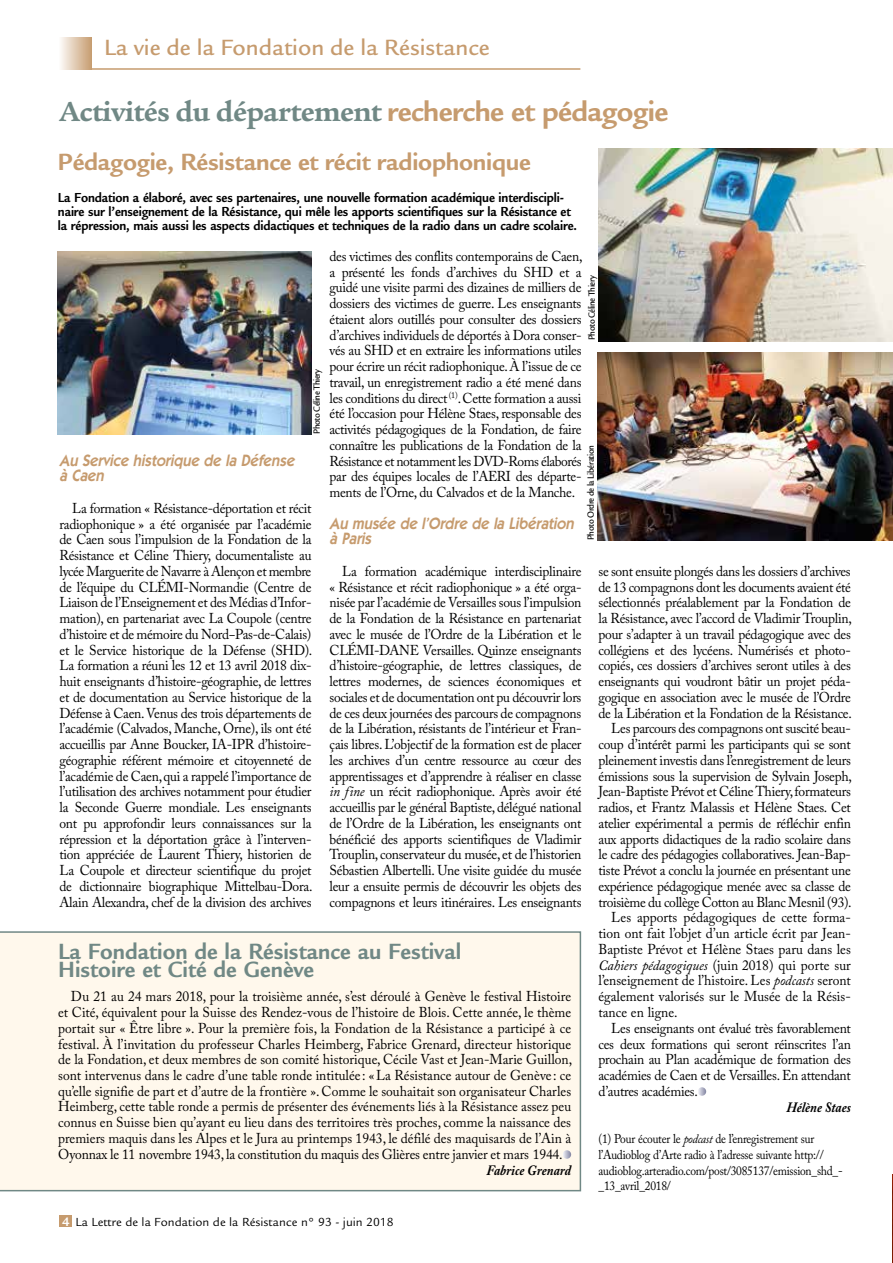
<style>
.page{position:relative;width:893px;height:1263px;background:#fff}
.page>*{position:absolute;margin:0;border:0;box-sizing:border-box;transform-origin:0 0}
.t1{font:700 30px "Legacy Serif";letter-spacing:-.02em;color:#708885}
.t2{font:700 25.5px "Legacy Sans";letter-spacing:-.01em;color:#c69b6e}
.t3{font:700 24px/18px "Legacy Sans";color:#708885;scale:.95 1}
.t4{font:500 24px "Legacy Sans";color:#c69b6e}
.t5{font:italic 600 16.5px/15.8px "ITC Kabel Std";color:#c69b6e;scale:.9 1}
.t6{font:14.25px/15.8px "Adobe Caslon Pro";letter-spacing:-.02em;color:#000;text-align:justify;scale:.95 1}
.t7{font:700 14.25px/14.1px "Legacy Sans";letter-spacing:-.01em;color:#000;scale:.9 1}
.t8{font:14.25px "Adobe Caslon Pro";color:#000;scale:.95 1}
.t9{font:italic 700 14.25px "Adobe Caslon Pro";color:#000;scale:.9 1}
.t10{font:12.75px/15.8px "Adobe Caslon Pro";letter-spacing:-.02em;color:#000;scale:.9 1}
.t11{font:12.75px "Legacy Sans";color:#000}
.t12{font:500 9.75px "Legacy Sans";letter-spacing:-.05em;color:#000;scale:.9 1}
.s1{font-family:"Legacy Sans";color:#c69b6e}
.s2{font-style:italic}
.s3{font-weight:700;font-size:13.5px;color:#fff}
</style>
<div class="page">
<img style="left:892px;top:1174px;width:1px;height:89px">
<hr style="left:91px;top:68px;width:489px;height:2px;background:#c69b6e">
<svg style="left:61px;top:38px;width:30px;height:31px"></svg>
<div style="left:60px;top:1215px;width:12px;height:12px;background:#c69b6e"></div>
<div style="left:0;top:931px;width:581px;height:260px;background:#fff8ec"></div>
<svg style="left:698px;top:1087px;width:8px;height:9px"></svg>
<img style="left:598px;top:149px;width:295px;height:192px">
<img style="left:597px;top:353px;width:296px;height:188px">
<img style="left:57px;top:251px;width:254px;height:184px">
<h3 class="t4" style="left:104px;top:34px;width:387px">La vie de la Fondation de la Résistance</h3>
<h1 class="t1" style="left:59px;top:94px;width:611px">Activités du département <span class="s1">recherche et pédagogie</span></h1>
<h2 class="t2" style="left:58px;top:147px;width:474px">Pédagogie, Résistance et récit radiophonique</h2>
<p class="t7" style="left:58px;top:191px;width:578px">La Fondation a élaboré, avec ses partenaires, une nouvelle formation académique interdiscipli&shy;naire sur l’enseignement de la Résistance, qui mêle les apports scientifiques sur la Résistance et la répression, mais aussi les aspects didactiques et techniques de la radio dans un cadre scolaire.</p>
<p class="t6" style="left:329px;top:248px;width:268px">des victimes des conflits contemporains de Caen, a présenté les fonds d’archives du SHD et a guidé une visite parmi des dizaines de milliers de dossiers des victimes de guerre. Les enseignants étaient alors outillés pour consulter des dossiers d’archives individuels de déportés à Dora conser&shy;vés au SHD et en extraire les informations utiles pour écrire un récit radiophonique. À l’issue de ce travail, un enregistrement radio a été mené dans les conditions du direct <sup>(1)</sup>. Cette formation a aussi été l’occasion pour Hélène Staes, responsable des activités pédagogiques de la Fondation, de faire connaître les publications de la Fondation de la Résistance et notamment les DVD-Roms élaborés par des équipes locales de l’AERI des départe&shy;ments de l’Orne, du Calvados et de la Manche.</p>
<p class="t5" style="left:329px;top:515px;width:277px">Au musée de l’Ordre de la Libération à Paris</p>
<p class="t6" style="left:329px;top:563px;width:267px;text-indent:13px">La formation académique interdisciplinaire « Résistance et récit radiophonique » a été orga&shy;nisée par l’académie de Versailles sous l’impulsion de la Fondation de la Résistance en partenariat avec le musée de l’Ordre de la Libération et le CLÉMI-DANE Versailles. Quinze enseignants d’histoire-géographie, de lettres classiques, de lettres modernes, de sciences économiques et sociales et de documentation ont pu découvrir lors de ces deux journées des parcours de compagnons de la Libération, résistants de l’intérieur et Fran&shy;çais libres. L’objectif de la formation est de placer les archives d’un centre ressource au cœur des apprentissages et d’apprendre à réaliser en classe <span class="s2">in fine</span> un récit radiophonique. Après avoir été accueillis par le général Baptiste, délégué national de l’Ordre de la Libération, les enseignants ont bénéficié des apports scientifiques de Vladimir Trouplin, conservateur du musée, et de l’historien Sébastien Albertelli. Une visite guidée du musée leur a ensuite permis de découvrir les objets des compagnons et leurs itinéraires. Les enseignants</p>
<p class="t12" style="left:586px;top:340px;width:73px;rotate:-90deg">Photo Céline Thiery</p>
<p class="t12" style="left:311px;top:434px;width:73px;rotate:-90deg">Photo Céline Thiery</p>
<p class="t12" style="left:585px;top:540px;width:107px;rotate:-90deg">Photo Ordre de la Libération</p>
<p class="t5" style="left:60px;top:452px;width:266px">Au Service historique de la Défense à Caen</p>
<p class="t6" style="left:60px;top:500px;width:268px;text-indent:13px">La formation « Résistance-déportation et récit radiophonique » a été organisée par l’académie de Caen sous l’impulsion de la Fondation de la Résistance et Céline Thiery, documentaliste au lycée Marguerite de Navarre à Alençon et membre de l’équipe du CLÉMI-Normandie (Centre de Liaison de l’Enseignement et des Médias d’Infor&shy;mation), en partenariat avec La Coupole (centre d’histoire et de mémoire du Nord−Pas-de-Calais) et le Service historique de la Défense (SHD).<br>La formation a réuni les 12 et 13 avril 2018 dix&shy;huit enseignants d’histoire-géographie, de lettres et de documentation au Service historique de la Défense à Caen. Venus des trois départements de l’académie (Calvados, Manche, Orne), ils ont été accueillis par Anne Boucker, IA-IPR d’histoire&shy;géographie référent mémoire et citoyenneté de l’académie de Caen, qui a rappelé l’importance de l’utilisation des archives notamment pour étudier la Seconde Guerre mondiale. Les enseignants ont pu approfondir leurs connaissances sur la répression et la déportation grâce à l’interven&shy;tion appréciée de Laurent Thiery, historien de La Coupole et directeur scientifique du projet de dictionnaire biographique Mittelbau-Dora.<br>Alain Alexandra, chef de la division des archives</p>
<p class="t6" style="left:598px;top:563px;width:267px">se sont ensuite plongés dans les dossiers d’archives</p>
<p class="t6" style="left:598px;top:579px;width:267px">de 13 compagnons dont les documents avaient été</p>
<p class="t6" style="left:598px;top:595px;width:267px">sélectionnés préalablement par la Fondation de</p>
<p class="t6" style="left:598px;top:610px;width:268px">la Résistance, avec l’accord de Vladimir Trouplin,</p>
<p class="t6" style="left:598px;top:626px;width:267px">pour s’adapter à un travail pédagogique avec des</p>
<p class="t6" style="left:598px;top:642px;width:267px">collégiens et des lycéens. Numérisés et photo-</p>
<p class="t6" style="left:598px;top:658px;width:267px">copiés, ces dossiers d’archives seront utiles à des</p>
<p class="t6" style="left:598px;top:673px;width:267px">enseignants qui voudront bâtir un projet péda-</p>
<p class="t6" style="left:598px;top:689px;width:267px">gogique en association avec le musée de l’Ordre</p>
<p class="t6" style="left:598px;top:705px;width:268px">de la Libération et la Fondation de la Résistance.</p>
<p class="t6" style="left:611px;top:721px;width:254px">Les parcours des compagnons ont suscité beau-</p>
<p class="t6" style="left:598px;top:736px;width:267px">coup d’intérêt parmi les participants qui se sont</p>
<p class="t6" style="left:598px;top:752px;width:267px">pleinement investis dans l’enregistrement de leurs</p>
<p class="t6" style="left:598px;top:768px;width:268px">émissions sous la supervision de Sylvain Joseph,</p>
<p class="t6" style="left:598px;top:784px;width:267px">Jean-Baptiste Prévot et Céline Thiery, formateurs</p>
<p class="t6" style="left:598px;top:799px;width:267px">radios, et Frantz Malassis et Hélène Staes. Cet</p>
<p class="t6" style="left:598px;top:815px;width:267px">atelier expérimental a permis de réfléchir enfin</p>
<p class="t6" style="left:598px;top:831px;width:267px">aux apports didactiques de la radio scolaire dans</p>
<p class="t6" style="left:598px;top:847px;width:267px">le cadre des pédagogies collaboratives. Jean-Bap-</p>
<p class="t6" style="left:598px;top:862px;width:267px">tiste Prévot a conclu la journée en présentant une</p>
<p class="t6" style="left:598px;top:878px;width:267px">expérience pédagogique menée avec sa classe de</p>
<p class="t6" style="left:598px;top:894px;width:268px">troisième du collège Cotton au Blanc Mesnil (93).</p>
<p class="t8" style="left:611px;top:909px;width:254px">Les apports pédagogiques de cette forma-</p>
<p class="t8" style="left:598px;top:925px;width:267px">tion ont fait l’objet d’un article écrit par Jean-</p>
<p class="t8" style="left:598px;top:941px;width:267px">Baptiste Prévot et Hélène Staes paru dans les</p>
<p class="t8" style="left:598px;top:956px;width:267px"><span class="s2">Cahiers pédagogiques</span> (juin 2018) qui porte sur</p>
<p class="t8" style="left:598px;top:972px;width:267px">l’enseignement de l’histoire. Les <span class="s2">podcasts</span> seront</p>
<p class="t8" style="left:598px;top:988px;width:267px">également valorisés sur le Musée de la Résis-</p>
<p class="t8" style="left:598px;top:1004px;width:85px">tance en ligne.</p>
<p class="t6" style="left:611px;top:1020px;width:254px">Les enseignants ont évalué très favorablement</p>
<p class="t6" style="left:598px;top:1036px;width:267px">ces deux formations qui seront réinscrites l’an</p>
<p class="t6" style="left:598px;top:1051px;width:267px">prochain au Plan académique de formation des</p>
<p class="t6" style="left:598px;top:1067px;width:267px">académies de Caen et de Versailles. En attendant</p>
<p class="t6" style="left:598px;top:1083px;width:106px">d’autres académies.</p>
<p class="t9" style="left:786px;top:1098px;width:73px">Hélène Staes</p>
<p class="t10" style="left:598px;top:1131px;width:273px">(1) Pour écouter le <span class="s2">podcast</span> de l’enregistrement sur l’Audioblog d’Arte radio à l’adresse suivante http:// audioblog.arteradio.com/post/3085137/emission_shd_- _13_avril_2018/</p>
<h3 class="t3" style="left:58px;top:942px;width:426px">La Fondation de la Résistance au Festival<br>Histoire et Cité de Genève</h3>
<p class="t6" style="left:58px;top:988px;width:542px;text-indent:13px">Du 21 au 24 mars 2018, pour la troisième année, s’est déroulé à Genève le festival Histoire et Cité, équivalent pour la Suisse des Rendez-vous de l’histoire de Blois. Cette année, le thème portait sur « Être libre ». Pour la première fois, la Fondation de la Résistance a participé à ce festival. À l’invitation du professeur Charles Heimberg, Fabrice Grenard, directeur historique de la Fondation, et deux membres de son comité historique, Cécile Vast et Jean-Marie Guillon, sont intervenus dans le cadre d’une table ronde intitulée : «La Résistance autour de Genève : ce qu’elle signifie de part et d’autre de la frontière ». Comme le souhaitait son organisateur Charles Heimberg, cette table ronde a permis de présenter des événements liés à la Résistance assez peu connus en Suisse bien qu’ayant eu lieu dans des territoires très proches, comme la naissance des premiers maquis dans les Alpes et le Jura au printemps 1943, le défilé des maquisards de l’Ain à Oyonnax le 11 novembre 1943, la constitution du maquis des Glières entre janvier et mars 1944.</p>
<p class="t9" style="left:486px;top:1161px;width:96px">Fabrice Grenard</p>
<p class="t11" style="left:62px;top:1214px;width:333px"><span class="s3">4</span> La Lettre de la Fondation de la Résistance n° 93 - juin 2018</p>
</div>
